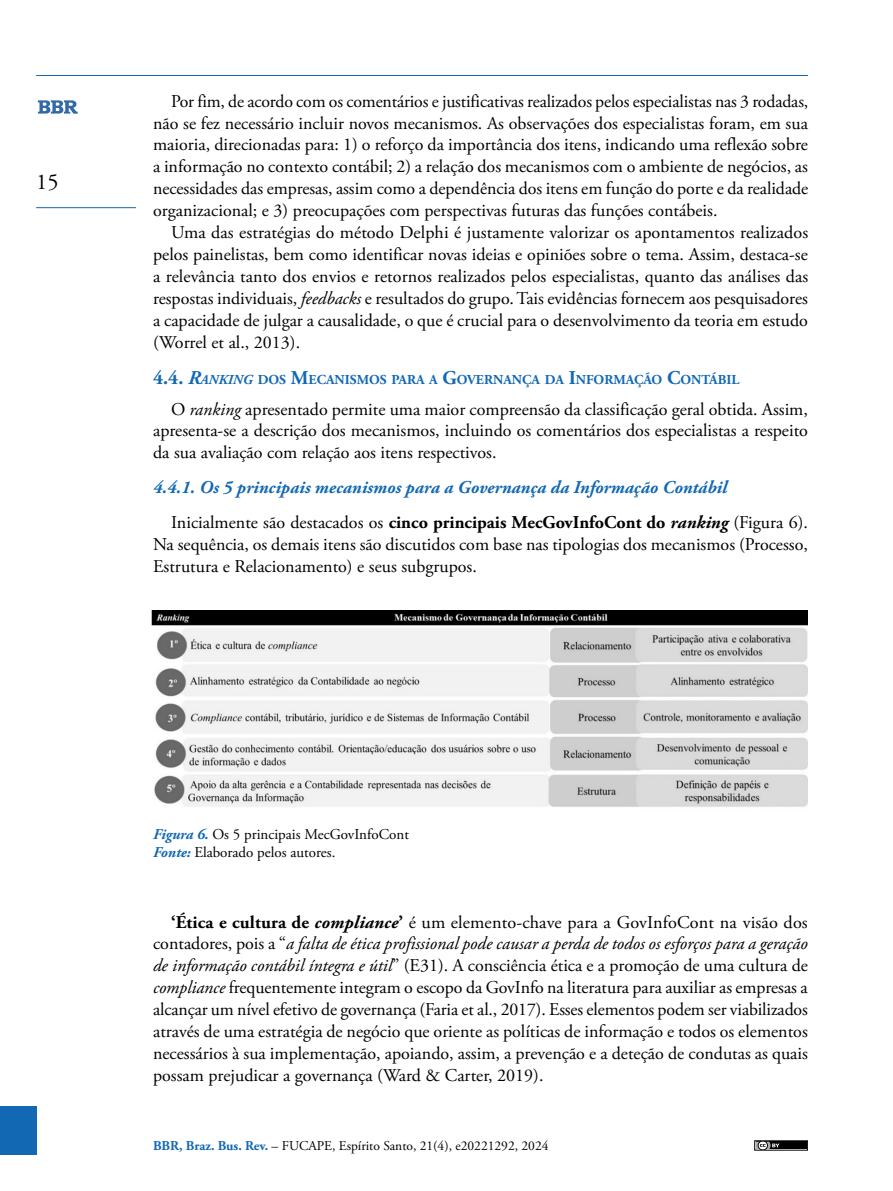
<style>
.page{position:relative;width:893px;height:1191px;background:#fff}
.page>*{position:absolute;margin:0;border:0;box-sizing:border-box;transform-origin:0 0}
.t1{font:22.5px "Adobe Garamond Pro";color:#000}
.t2{font:18px/21.9px "Adobe Garamond Pro";color:#000;text-align:justify}
.t3{font:italic 700 18px/34.7px "Adobe Garamond Pro";color:#1268b3}
.t4{font:15px/18px "Adobe Garamond Pro";color:#000}
.t5{font:700 13.65px "Adobe Garamond Pro";color:#1268b3}
.t6{font:13.5px "Adobe Garamond Pro";color:#000}
.s1{font-style:italic}
.s2{font-size:19.5px}
.s3{font-style:italic;font-size:19.5px}
.s4{font-weight:400;font-style:normal;color:#000}
.s5{font-style:normal;color:#000}
.s6{color:#000}
.s7{font-weight:700;font-style:italic;color:#1268b3}
.s8{font-weight:700}
.s9{font-weight:700;font-style:italic}
.s10{font-weight:700;color:#1268b3}
</style>
<div class="page">
<hr style="left:36px;top:75px;width:772px;height:1px;background:#1268b3">
<div style="left:0;top:1106px;width:36px;height:48px;background:#1268b3"></div>
<hr style="left:36px;top:207px;width:100px;height:1px;background:#1268b3">
<svg style="left:38px;top:100px;width:40px;height:14px"></svg>
<img style="left:151px;top:611px;width:657px;height:196px">
<div style="left:754px;top:1140px;width:54px;height:10px;border:1px solid #000"></div>
<div style="left:756px;top:1141px;width:51px;height:8px;background:#000"></div>
<svg style="left:756px;top:1141px;width:23px;height:8px"></svg>
<p class="t1" style="left:36px;top:169px;width:24px">15</p>
<p class="t2" style="left:153px;top:91px;width:657px;text-indent:18px">Por fim, de acordo com os comentários e justificativas realizados pelos especialistas nas 3 rodadas, não se fez necessário incluir novos mecanismos. As observações dos especialistas foram, em sua maioria, direcionadas para: 1) o reforço da importância dos itens, indicando uma reflexão sobre a informação no contexto contábil; 2) a relação dos mecanismos com o ambiente de negócios, as necessidades das empresas, assim como a dependência dos itens em função do porte e da realidade organizacional; e 3) preocupações com perspectivas futuras das funções contábeis.</p>
<p class="t2" style="left:153px;top:222px;width:657px;text-indent:18px">Uma das estratégias do método Delphi é justamente valorizar os apontamentos realizados pelos painelistas, bem como identificar novas ideias e opiniões sobre o tema. Assim, destaca-se a relevância tanto dos envios e retornos realizados pelos especialistas, quanto das análises das respostas individuais, <span class="s1">feedbacks</span> e resultados do grupo. Tais evidências fornecem aos pesquisadores a capacidade de julgar a causalidade, o que é crucial para o desenvolvimento da teoria em estudo (Worrel et al., 2013).</p>
<p class="t5" style="left:153px;top:372px;width:588px"><span class="s2">4.4.</span> <span class="s3">R</span><span class="s1">ANKING</span> DOS <span class="s2">M</span>ECANISMOS PARA A <span class="s2">G</span>OVERNANÇA DA <span class="s2">I</span>NFORMAÇÃO <span class="s2">C</span>ONTÁBIL</p>
<p class="t2" style="left:153px;top:398px;width:656px;text-indent:18px">O <span class="s1">ranking</span> apresentado permite uma maior compreensão da classificação geral obtida. Assim, apresenta-se a descrição dos mecanismos, incluindo os comentários dos especialistas a respeito da sua avaliação com relação aos itens respectivos.</p>
<p class="t3" style="left:171px;top:470px;width:638px;text-indent:-18px">4.4.1. Os 5 principais mecanismos para a Governança da Informação Contábil<br><span class="s4">Inicialmente são destacados os</span> <span class="s5">cinco principais MecGovInfoCont do</span> <span class="s6">ranking</span> <span class="s4">(Figura 6).</span></p>
<p class="t2" style="left:153px;top:533px;width:656px">Na sequência, os demais itens são discutidos com base nas tipologias dos mecanismos (Processo,<br>Estrutura e Relacionamento) e seus subgrupos.</p>
<p class="t4" style="left:153px;top:826px;width:257px"><span class="s7">Figura 6.</span> Os 5 principais MecGovInfoCont<br><span class="s7">Fonte:</span> Elaborado pelos autores.</p>
<p class="t2" style="left:153px;top:911px;width:656px;text-indent:18px"><span class="s8">‘Ética e cultura de</span> <span class="s9">compliance</span><span class="s8">’</span> é um elemento-chave para a GovInfoCont na visão dos contadores, pois a “<span class="s1">a falta de ética profissional pode causar a perda de todos os esforços para a geração de informação contábil íntegra e útil</span>” (E31). A consciência ética e a promoção de uma cultura de <span class="s1">compliance</span> frequentemente integram o escopo da GovInfo na literatura para auxiliar as empresas a alcançar um nível efetivo de governança (Faria et al., 2017). Esses elementos podem ser viabilizados através de uma estratégia de negócio que oriente as políticas de informação e todos os elementos necessários à sua implementação, apoiando, assim, a prevenção e a deteção de condutas as quais possam prejudicar a governança (Ward &amp; Carter, 2019).</p>
<p class="t6" style="left:153px;top:1138px;width:397px"><span class="s10">BBR, Braz. Bus. Rev.</span> – FUCAPE, Espírito Santo, 21(4), e20221292, 2024</p>
</div>
